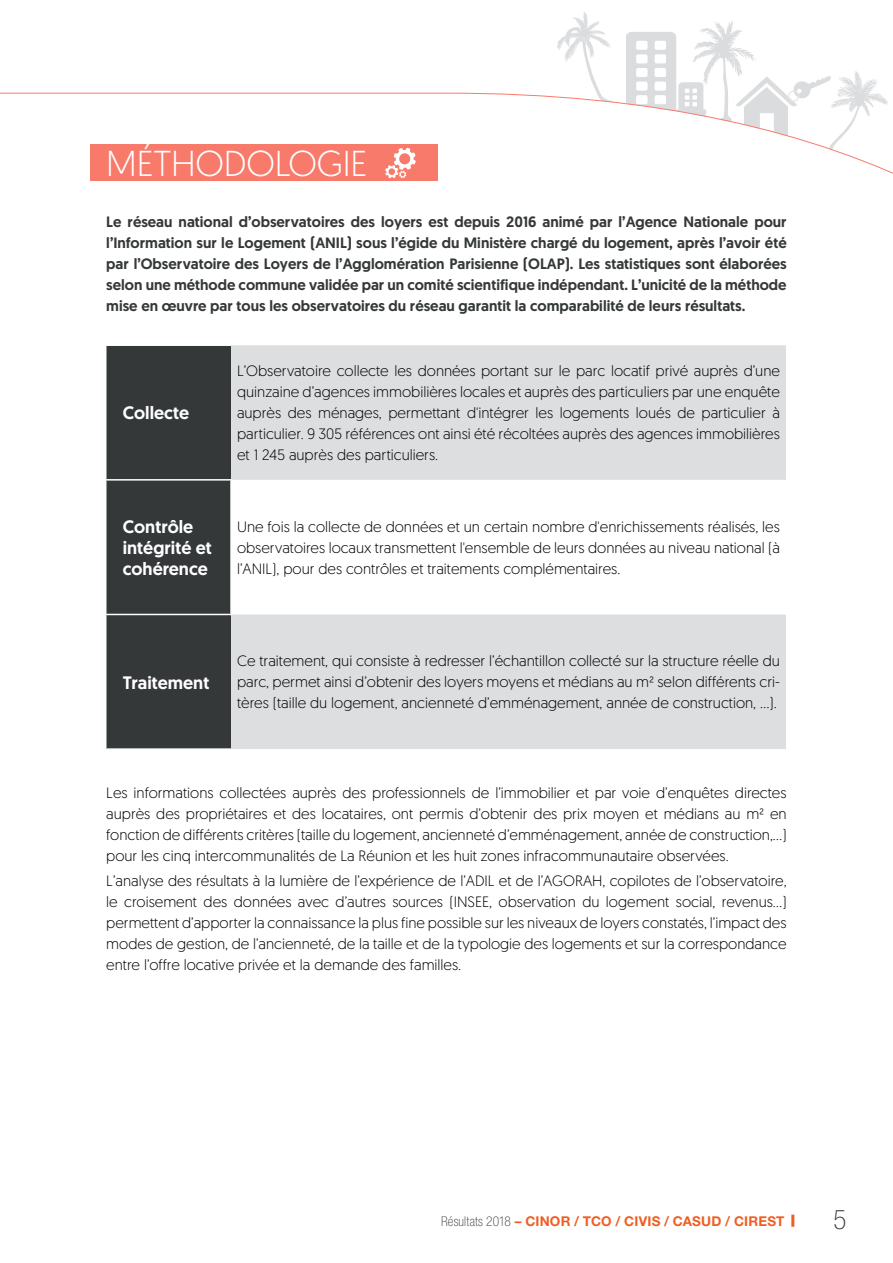
<style>
.page{position:relative;width:893px;height:1263px;background:#fff}
.page>*{position:absolute;margin:0;border:0;box-sizing:border-box;transform-origin:0 0}
.t1{font:300 36px "Geomanist";color:#fff}
.t2{font:100 condensed 27px "Helvetica Neue LT Std";color:#353838}
.t3{font:500 18px/21px "Geomanist";color:#fff}
.t4{font:300 15px/21px "Geomanist";color:#000;text-align:justify}
.t5{font:500 15px/21px "Geomanist";color:#353838;text-align:justify}
.t6{font:700 13.5px "Helvetica Neue LT Std";letter-spacing:.015em;color:#f15d22}
.s1{font-weight:100;font-stretch:condensed;color:#353838}
</style>
<div class="page">
<svg style="left:557px;top:12px;width:53px;height:80px"></svg>
<svg style="left:626px;top:22px;width:252px;height:70px"></svg>
<div style="left:788px;top:91px;width:11px;height:11px;border:1px solid #e5e6e7;border-radius:50%"></div>
<svg style="left:0;top:92px;width:893px;height:89px"></svg>
<svg style="left:791px;top:1214px;width:3px;height:13px"></svg>
<div style="left:90px;top:145px;width:347px;height:36px;background:#f87a6b"></div>
<svg style="left:385px;top:148px;width:31px;height:30px"></svg>
<div style="left:106px;top:346px;width:125px;height:402px;background:#353838"></div>
<svg style="left:231px;top:345px;width:555px;height:404px;fill:#dddedf"></svg>
<hr style="left:105px;top:479px;width:127px;height:2px;background:#fff">
<hr style="left:230px;top:481px;width:2px;height:133px;background:#fff">
<hr style="left:785px;top:480px;width:2px;height:134px;background:#fff">
<hr style="left:105px;top:614px;width:127px;height:1px;background:#fff">
<h1 class="t1" style="left:106px;top:140px;width:87px">Méthodologie</h1>
<p class="t5" style="left:106px;top:211px;width:682px">Le réseau national d’observatoires des loyers est depuis 2016 animé par l’Agence Nationale pour l’Information sur le Logement (ANIL) sous l’égide du Ministère chargé du logement, après l’avoir été par l’Observatoire des Loyers de l’Agglomération Parisienne (OLAP). Les statistiques sont élaborées selon une méthode commune validée par un comité scientifique indépendant. L’unicité de la méthode mise en œuvre par tous les observatoires du réseau garantit la comparabilité de leurs résultats.</p>
<p class="t3" style="left:123px;top:402px;width:68px">Collecte</p>
<p class="t4" style="left:237px;top:360px;width:544px">L’Observatoire collecte les données portant sur le parc locatif privé auprès d’une quinzaine d’agences immobilières locales et auprès des particuliers par une enquête auprès des ménages, permettant d'intégrer les logements loués de particulier à particulier. 9 305 références ont ainsi été récoltées auprès des agences immobilières et 1 245 auprès des particuliers.</p>
<p class="t3" style="left:123px;top:516px;width:91px">Contrôle intégrité et cohérence</p>
<p class="t4" style="left:237px;top:515px;width:544px">Une fois la collecte de données et un certain nombre d'enrichissements réalisés, les observatoires locaux transmettent l'ensemble de leurs données au niveau national (à l’ANIL), pour des contrôles et traitements complémentaires.</p>
<p class="t3" style="left:123px;top:671px;width:88px">Traitement</p>
<p class="t4" style="left:237px;top:650px;width:544px">Ce traitement, qui consiste à redresser l’échantillon collecté sur la structure réelle du parc, permet ainsi d’obtenir des loyers moyens et médians au m² selon différents cri&shy;tères (taille du logement, ancienneté d’emménagement, année de construction, …).</p>
<p class="t4" style="left:106px;top:782px;width:682px">Les informations collectées auprès des professionnels de l’immobilier et par voie d’enquêtes directes auprès des propriétaires et des locataires, ont permis d’obtenir des prix moyen et médians au m² en fonction de différents critères (taille du logement, ancienneté d’emménagement, année de construction,…) pour les cinq intercommunalités de La Réunion et les huit zones infracommunautaire observées.</p>
<p class="t4" style="left:106px;top:870px;width:682px">L’analyse des résultats à la lumière de l’expérience de l’ADIL et de l’AGORAH, copilotes de l’observatoire, le croisement des données avec d’autres sources (INSEE, observation du logement social, revenus... ) permettent d’apporter la connaissance la plus fine possible sur les niveaux de loyers constatés, l’impact des modes de gestion, de l’ancienneté, de la taille et de la typologie des logements et sur la correspondance entre l’offre locative privée et la demande des familles.</p>
<p class="t6" style="left:441px;top:1212px;width:345px"><span class="s1">Résultats 2018</span> – CINOR / TCO / CIVIS / CASUD / CIREST</p>
<h2 class="t2" style="left:833px;top:1204px;width:14px">5</h2>
</div>
